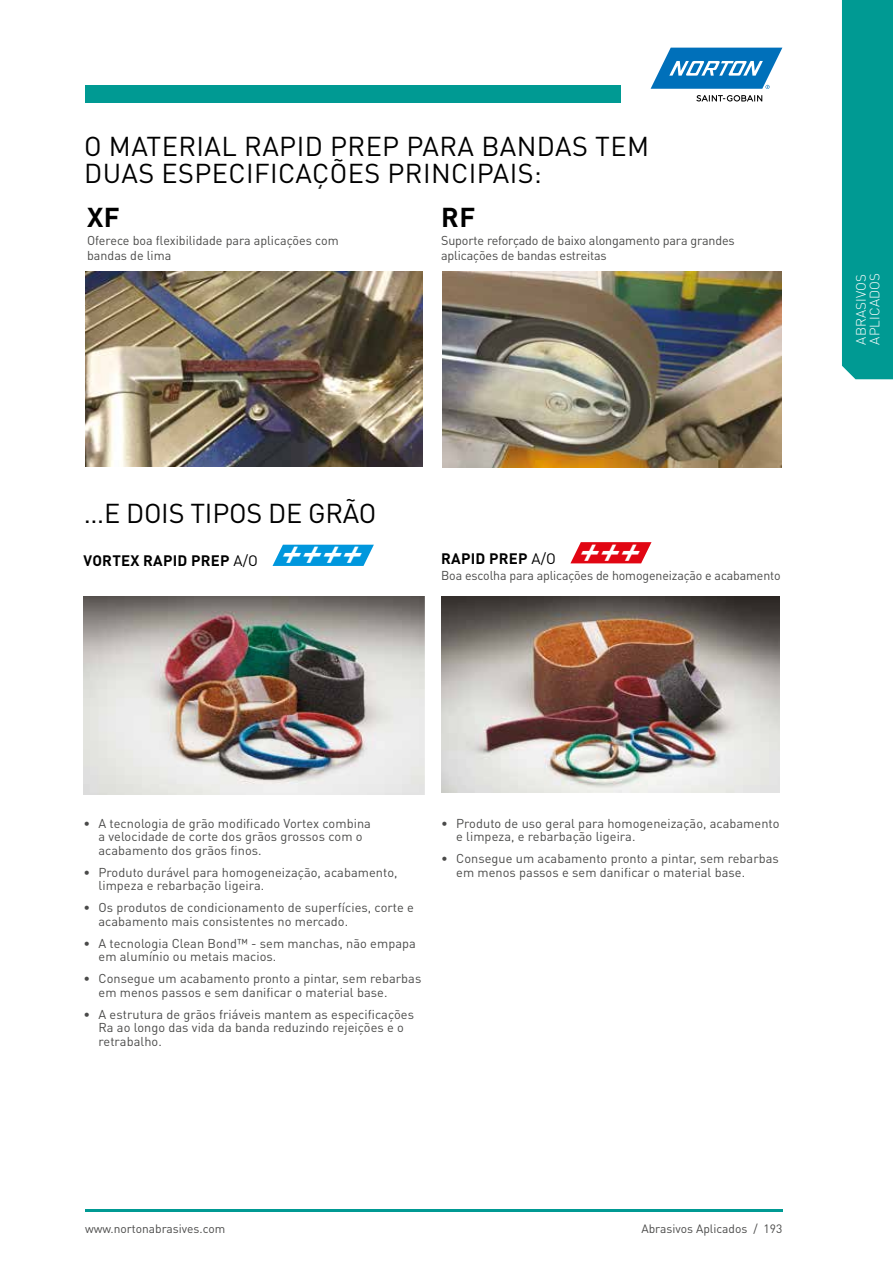
<style>
.page{position:relative;width:893px;height:1263px;background:#fff}
.page>*{position:absolute;margin:0;border:0;box-sizing:border-box;transform-origin:0 0}
.t1{font:italic 500 37.65px "DIN Pro";color:#fff}
.t2{font:27px/27px "DIN Pro";letter-spacing:.015em;color:#000}
.t3{font:27px "DIN Pro";letter-spacing:-.01em;color:#000}
.t4{font:700 27px "DIN Pro";color:#000}
.t5{font:700 15px "DIN Pro";letter-spacing:.015em;color:#000}
.t6{font:300 13.5px/13.5px "DIN Pro";letter-spacing:.01em;color:#fff}
.t7{font:12.75px/13.5px "DIN Pro";letter-spacing:.005em;color:#4a4a49}
.t8{font:12px "DIN Pro";color:#4a4a49}
.s1{font-weight:400}
</style>
<div class="page">
<hr style="left:85px;top:1209px;width:697px;height:3px;background:#009a93">
<div style="left:85px;top:85px;width:536px;height:17px;background:#009a93"></div>
<svg style="left:696px;top:95px;width:66px;height:6px"></svg>
<svg style="left:651px;top:48px;width:131px;height:41px"></svg>
<div style="left:842px;top:0;width:51px;height:379px;background:#009a93"></div>
<img style="left:83px;top:596px;width:341px;height:198px">
<svg style="left:272px;top:545px;width:102px;height:21px;background:#1ca2e0"></svg>
<svg style="left:570px;top:542px;width:81px;height:21px;background:#e42732"></svg>
<img style="left:441px;top:596px;width:339px;height:197px">
<img style="left:85px;top:271px;width:337px;height:196px">
<img style="left:443px;top:271px;width:338px;height:197px">
<p class="t2" style="left:84px;top:131px;width:566px">O MATERIAL RAPID PREP PARA BANDAS TEM<br>DUAS ESPECIFICAÇÕES PRINCIPAIS:</p>
<p class="t4" style="left:87px;top:198px;width:34px">XF</p>
<p class="t7" style="left:87px;top:232px;width:253px;line-height:15px">Oferece boa flexibilidade para aplicações com bandas de lima</p>
<p class="t4" style="left:441px;top:199px;width:35px">RF</p>
<p class="t7" style="left:441px;top:232px;width:295px;line-height:15px">Suporte reforçado de baixo alongamento para grandes aplicações de bandas estreitas</p>
<p class="t3" style="left:84px;top:494px;width:294px">…E DOIS TIPOS DE GRÃO</p>
<p class="t5" style="left:84px;top:550px;width:176px">VORTEX RAPID PREP <span class="s1">A/O</span></p>
<p class="t1" style="left:277px;top:526px;width:106px">++++</p>
<p class="t5" style="left:441px;top:548px;width:116px">RAPID PREP <span class="s1">A/O</span></p>
<p class="t1" style="left:575px;top:524px;width:86px">+++</p>
<p class="t7" style="left:441px;top:569px;width:341px">Boa escolha para aplicações de homogeneização e acabamento</p>
<p class="t6" style="left:854px;top:345px;width:73px;rotate:-90deg">ABRASIVOS<br>APLICADOS</p>
<p class="t7" style="left:99px;top:816px;width:274px;text-indent:-15px">• A tecnologia de grão modificado Vortex combina a velocidade de corte dos grãos grossos com o acabamento dos grãos finos.</p>
<p class="t7" style="left:99px;top:865px;width:300px;text-indent:-15px">• Produto durável para homogeneização, acabamento, limpeza e rebarbação ligeira.</p>
<p class="t7" style="left:99px;top:900px;width:317px;text-indent:-15px">• Os produtos de condicionamento de superfícies, corte e acabamento mais consistentes no mercado.</p>
<p class="t7" style="left:99px;top:936px;width:319px;text-indent:-15px">• A tecnologia Clean Bond™ - sem manchas, não empapa em alumínio ou metais macios.</p>
<p class="t7" style="left:99px;top:971px;width:324px;text-indent:-15px">• Consegue um acabamento pronto a pintar, sem rebarbas em menos passos e sem danificar o material base.</p>
<p class="t7" style="left:99px;top:1007px;width:317px;text-indent:-15px">• A estrutura de grãos friáveis mantem as especificações<br>Ra ao longo das vida da banda reduzindo rejeições e o retrabalho.</p>
<p class="t7" style="left:456px;top:816px;width:325px;text-indent:-15px">• Produto de uso geral para homogeneização, acabamento e limpeza, e rebarbação ligeira.</p>
<p class="t7" style="left:456px;top:851px;width:324px;text-indent:-15px">• Consegue um acabamento pronto a pintar, sem rebarbas em menos passos e sem danificar o material base.</p>
<p class="t8" style="left:85px;top:1220px;width:142px">www.nortonabrasives.com</p>
<p class="t8" style="left:641px;top:1220px;width:143px">Abrasivos Aplicados / 193</p>
</div>
